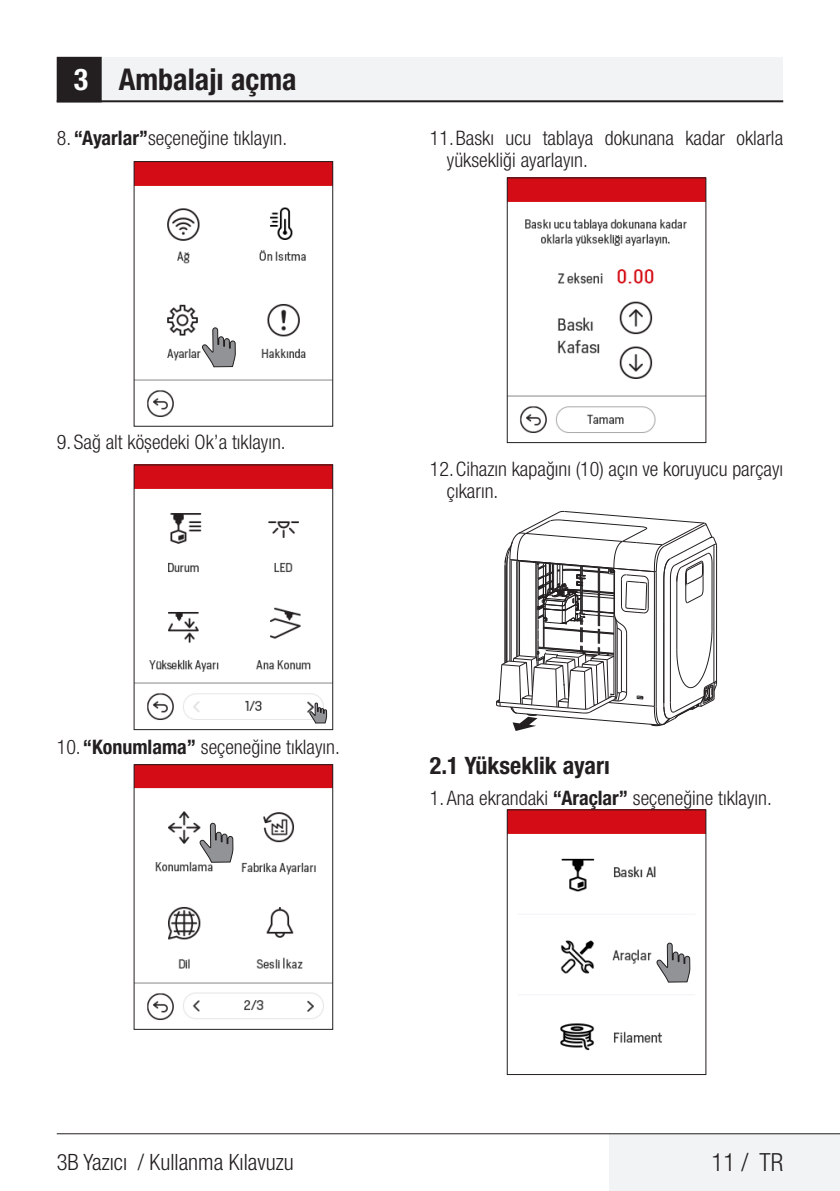
<style>
.page{position:relative;width:840px;height:1191px;background:#fff}
.page>*{position:absolute;margin:0;border:0;box-sizing:border-box;transform-origin:0 0}
.Unite_Baslik_Icerik{font:700 condensed 30px "Helvetica Neue LT Pro";color:#231f20}
.t1{font:300 condensed 25px "Helvetica Neue LT Pro";color:#231f20}
.Alt_Baslik_Icerik{font:700 condensed 24px "Helvetica Neue LT Pro";color:#231f20}
.t2{font:300 condensed 22.4px "Helvetica Neue LT Pro";color:#231f20}
.t3{font:300 condensed 20px/22px "Helvetica Neue LT Pro";color:#231f20}
.s1{color:#fff}
.s2{font-weight:700}
</style>
<div class="page">
<div style="left:57px;top:57px;width:725px;height:45px;background:#f2f3f4"></div>
<hr style="left:57px;top:100px;width:725px;height:2px;background:#231f20">
<div style="left:609px;top:1133px;width:230px;height:58px;background:#f2f3f4"></div>
<hr style="left:57px;top:1133px;width:782px;height:1px;background:#231f20">
<div style="left:58px;top:58px;width:43px;height:43px;background:#231f20"></div>
<div style="left:57px;top:57px;width:45px;height:45px;border:2px solid #231f20"></div>
<img style="left:135px;top:163px;width:196px;height:254px">
<div style="left:133px;top:161px;width:200px;height:266px;border:1px solid #231f20"></div>
<svg style="left:201px;top:326px;width:35px;height:42px"></svg>
<img style="left:135px;top:466px;width:196px;height:254px">
<div style="left:133px;top:464px;width:200px;height:266px;border:1px solid #231f20"></div>
<svg style="left:308px;top:702px;width:19px;height:22px"></svg>
<img style="left:135px;top:766px;width:196px;height:254px">
<div style="left:133px;top:764px;width:200px;height:265px;border:1px solid #231f20"></div>
<svg style="left:199px;top:822px;width:35px;height:41px"></svg>
<img style="left:508px;top:179px;width:196px;height:254px">
<div style="left:506px;top:177px;width:200px;height:266px;border:1px solid #231f20"></div>
<svg style="left:496px;top:510px;width:221px;height:221px"></svg>
<img style="left:508px;top:811px;width:196px;height:240px">
<div style="left:506px;top:809px;width:200px;height:266px;border:1px solid #231f20"></div>
<svg style="left:655px;top:942px;width:35px;height:41px"></svg>
<p class="Unite_Baslik_Icerik" style="left:74px;top:61px;width:224px"><span class="s1">3</span> Ambalajı açma</p>
<p class="t3" style="left:57px;top:127px;width:232px">8. <span class="s2">“Ayarlar’’</span>seçeneğine tıklayın.</p>
<p class="t3" style="left:446px;top:127px;width:337px;text-indent:-17px">11.Baskı ucu tablaya dokunana kadar oklarla yüksekliği ayarlayın.</p>
<p class="t3" style="left:57px;top:430px;width:230px">9. Sağ alt köşedeki Ok’a tıklayın.</p>
<p class="t3" style="left:446px;top:458px;width:337px;text-indent:-17px">12.Cihazın kapağını (10) açın ve koruyucu parçayı çıkarın.</p>
<p class="t3" style="left:57px;top:735px;width:284px">10.<span class="s2">“Konumlama”</span> seçeneğine tıklayın.</p>
<p class="Alt_Baslik_Icerik" style="left:429px;top:751px;width:181px">2.1 Yükseklik ayarı</p>
<p class="t3" style="left:429px;top:786px;width:343px">1. Ana ekrandaki <span class="s2">“Araçlar”</span> seçeneğine tıklayın.</p>
<p class="t2" style="left:57px;top:1149px;width:238px">3B Yazıcı / Kullanma Kılavuzu</p>
<p class="t1" style="left:711px;top:1147px;width:73px">11 / TR</p>
</div>
